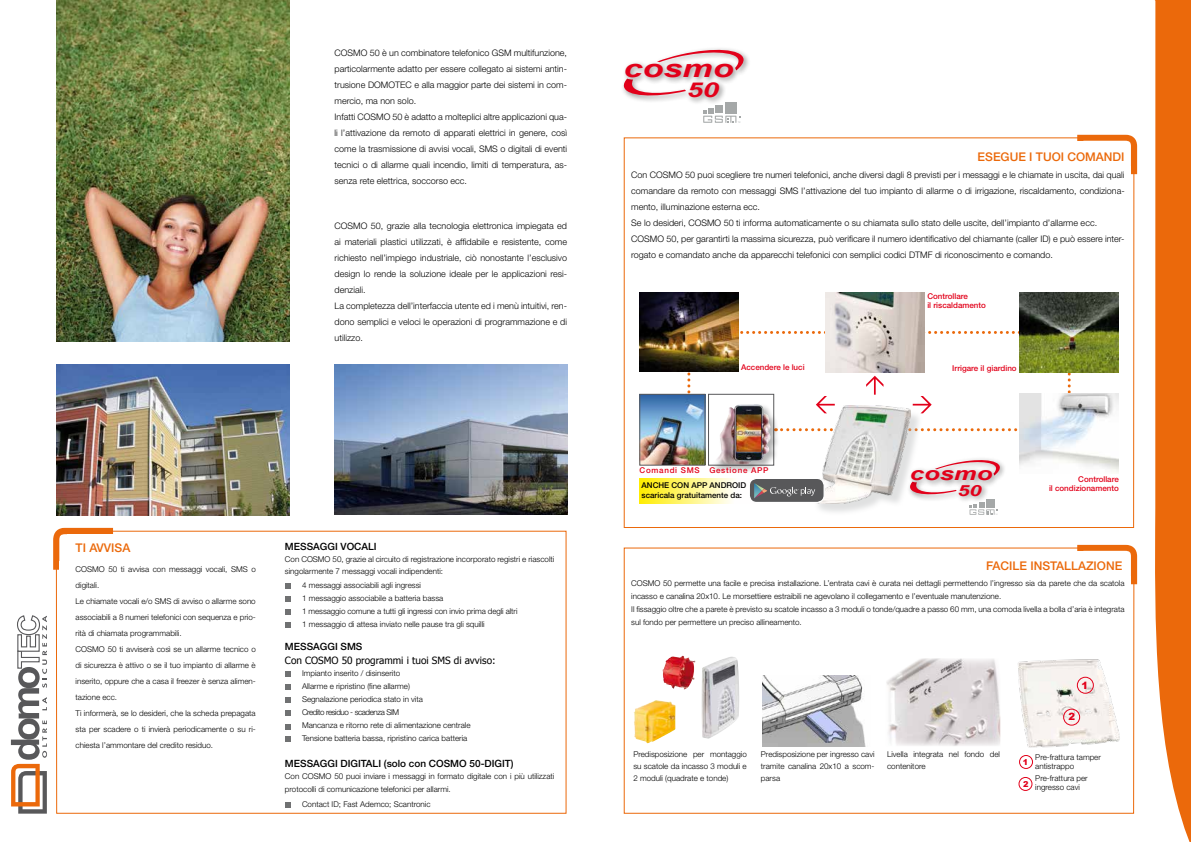
<style>
.page{position:relative;width:1191px;height:842px;background:#fff}
.page>*{position:absolute;margin:0;border:0;box-sizing:border-box;transform-origin:0 0}
.t1{font:italic 700 24.3px "Arial";color:#e2001a;scale:1.4 1}
.t2{font:italic 700 20.5px "Arial";color:#e2001a;scale:1.4 1}
.t3{font:italic 700 18.2px "Arial";color:#e2001a;scale:1.4 1}
.t4{font:italic 700 15.4px "Arial";color:#e2001a;scale:1.4 1}
.t5{font:500 12px "Helvetica Neue LT Pro";color:#eb690b}
.t6{font:500 10px "Helvetica Neue LT Pro";color:#000}
.t7{font:10px "Tahoma";color:#000}
.t8{font:900 10px "Arial";color:#e2001a}
.t9{font:300 9px/16px "Helvetica Neue LT Pro";color:#000}
.t10{font:900 8.1px "Arial";color:#e2001a}
.t11{font:300 8px/13px "Helvetica Neue LT Pro";color:#000}
.t12{font:500 8px/9.6px "Helvetica Neue LT Pro";color:#e2001a;text-align:right}
.t13{font:500 8px/9.6px "Helvetica Neue LT Pro";color:#000}
.t14{font:500 8px "Helvetica Neue LT Pro";letter-spacing:.09em;color:#e2001a}
</style>
<div class="page">
<svg style="left:53px;top:528px;width:60px;height:42px"></svg>
<svg style="left:56px;top:530px;width:511px;height:284px"></svg>
<svg style="left:1077px;top:545px;width:60px;height:39px"></svg>
<svg style="left:623px;top:547px;width:511px;height:267px"></svg>
<img style="left:57px;top:364px;width:232px;height:151px">
<img style="left:57px;top:0;width:232px;height:342px">
<svg style="left:285px;top:597px;width:5px;height:5px"></svg>
<svg style="left:285px;top:583px;width:5px;height:5px"></svg>
<svg style="left:285px;top:697px;width:5px;height:6px"></svg>
<svg style="left:285px;top:685px;width:5px;height:5px"></svg>
<svg style="left:285px;top:671px;width:5px;height:5px"></svg>
<svg style="left:285px;top:724px;width:5px;height:5px"></svg>
<svg style="left:285px;top:710px;width:5px;height:6px"></svg>
<svg style="left:285px;top:737px;width:5px;height:5px"></svg>
<svg style="left:285px;top:622px;width:5px;height:6px"></svg>
<svg style="left:285px;top:609px;width:5px;height:6px"></svg>
<svg style="left:285px;top:802px;width:5px;height:5px"></svg>
<img style="left:762px;top:675px;width:108px;height:71px">
<img style="left:886px;top:658px;width:114px;height:88px">
<img style="left:633px;top:700px;width:42px;height:43px">
<img style="left:662px;top:656px;width:33px;height:33px">
<img style="left:701px;top:656px;width:38px;height:83px">
<img style="left:334px;top:364px;width:233px;height:151px">
<svg style="left:11px;top:615px;width:36px;height:199px"></svg>
<svg style="left:1154px;top:0;width:37px;height:842px;background:#ed7a27"></svg>
<img style="left:1017px;top:659px;width:103px;height:91px">
<div style="left:1063px;top:709px;width:17px;height:16px;border:1px solid #e2001a;border-radius:50%"></div>
<div style="left:1077px;top:677px;width:16px;height:16px;border:1px solid #e2001a;border-radius:50%"></div>
<div style="left:1018px;top:777px;width:14px;height:14px;border:1px solid #e2001a;border-radius:50%"></div>
<div style="left:1019px;top:755px;width:13px;height:14px;border:1px solid #e2001a;border-radius:50%"></div>
<img style="left:623px;top:137px;width:511px;height:391px">
<svg style="left:1077px;top:135px;width:60px;height:39px"></svg>
<div style="left:1076px;top:141px;width:47px;height:34px;background:#fff"></div>
<div style="left:1078px;top:166px;width:53px;height:9px;background:#fff"></div>
<div style="left:620px;top:46px;width:130px;height:57px;background:#000;opacity:.4"></div>
<svg style="left:623px;top:47px;width:121px;height:51px"></svg>
<div style="left:622px;top:60px;width:118px;height:25px;background:#000;opacity:.4"></div>
<div style="left:685px;top:79px;width:42px;height:26px;background:#000;opacity:.4"></div>
<div style="left:715px;top:105px;width:8px;height:8px;background:#a5a8a8"></div>
<div style="left:725px;top:102px;width:11px;height:11px;background:#a5a8a8"></div>
<svg style="left:703px;top:108px;width:37px;height:15px"></svg>
<div style="left:814px;top:407px;width:108px;height:109px;background:#b1b3b4;opacity:.4"></div>
<img style="left:812px;top:405px;width:98px;height:98px">
<div style="left:749px;top:478px;width:75px;height:24px;background:#58585a;border-radius:7px"></div>
<div style="left:748px;top:478px;width:77px;height:25px;border:1px solid #fff;border-radius:7px"></div>
<svg style="left:754px;top:483px;width:61px;height:15px"></svg>
<div style="left:907px;top:457px;width:100px;height:45px;background:#000;opacity:.4"></div>
<svg style="left:909px;top:458px;width:91px;height:38px"></svg>
<div style="left:908px;top:467px;width:91px;height:21px;background:#000;opacity:.4"></div>
<div style="left:955px;top:481px;width:34px;height:22px;background:#000;opacity:.4"></div>
<div style="left:985px;top:499px;width:9px;height:9px;background:#a5a8a8"></div>
<svg style="left:969px;top:502px;width:28px;height:13px"></svg>
<p class="t9" style="left:334px;top:45px;width:234px">COSMO 50 è un combinatore telefonico GSM multifunzione, particolarmente adatto per essere collegato ai sistemi antin&shy;trusione DOMOTEC e alla maggior parte dei sistemi in com&shy;mercio, ma non solo.<br>Infatti COSMO 50 è adatto a molteplici altre applicazioni qua&shy;li l’attivazione da remoto di apparati elettrici in genere, così come la trasmissione di avvisi vocali, SMS o digitali di eventi tecnici o di allarme quali incendio, limiti di temperatura, as&shy;senza rete elettrica, soccorso ecc.</p>
<p class="t9" style="left:334px;top:217px;width:234px">COSMO 50, grazie alla tecnologia elettronica impiegata ed ai materiali plastici utilizzati, è affidabile e resistente, come richiesto nell’impiego industriale, ciò nonostante l’esclusivo design lo rende la soluzione ideale per le applicazioni resi&shy;denziali.<br>La completezza dell’interfaccia utente ed i menù intuitivi, ren&shy;dono semplici e veloci le operazioni di programmazione e di utilizzo.</p>
<h3 class="t5" style="left:76px;top:540px;width:56px">TI AVVISA</h3>
<p class="t11" style="left:76px;top:561px;width:182px;line-height:16px">COSMO 50 ti avvisa con messaggi vocali, SMS o digitali.<br>Le chiamate vocali e/o SMS di avviso o allarme sono associabili a 8 numeri telefonici con sequenza e prio&shy;rità di chiamata programmabili.<br>COSMO 50 ti avviserà così se un allarme tecnico o di sicurezza è attivo o se il tuo impianto di allarme è inserito, oppure che a casa il freezer è senza alimen&shy;tazione ecc.<br>Ti informerà, se lo desideri, che la scheda prepagata sta per scadere o ti invierà periodicamente o su ri&shy;chiesta l’ammontare del credito residuo.</p>
<p class="t6" style="left:285px;top:541px;width:93px">MESSAGGI VOCALI</p>
<p class="t11" style="left:285px;top:553px;width:271px;line-height:12px">Con COSMO 50, grazie al circuito di registrazione incorporato registri e riascolti singolarmente 7 messaggi vocali indipendenti:</p>
<p class="t11" style="left:302px;top:578px;width:217px">4 messaggi associabili agli ingressi<br>1 messaggio associabile a batteria bassa<br>1 messaggio comune a tutti gli ingressi con invio prima degli altri 1 messaggio di attesa inviato nelle pause tra gli squilli</p>
<p class="t6" style="left:285px;top:641px;width:79px">MESSAGGI SMS</p>
<p class="t7" style="left:285px;top:653px;width:212px">Con COSMO 50 programmi i tuoi SMS di avviso:</p>
<p class="t11" style="left:302px;top:666px;width:170px">Impianto inserito / disinserito<br>Allarme e ripristino (fine allarme)<br>Segnalazione periodica stato in vita<br>Credito residuo - scadenza SIM<br>Mancanza e ritorno rete di alimentazione centrale Tensione batteria bassa, ripristino carica batteria</p>
<p class="t6" style="left:285px;top:757px;width:230px">MESSAGGI DIGITALI (solo con COSMO 50-DIGIT)</p>
<p class="t11" style="left:285px;top:769px;width:271px">Con COSMO 50 puoi inviare i messaggi in formato digitale con i più utilizzati protocolli di comunicazione telefonici per allarmi.</p>
<p class="t11" style="left:302px;top:797px;width:130px">Contact ID; Fast Ademco; Scantronic</p>
<h1 class="t1" style="left:623px;top:52px;width:80px">cosmo</h1>
<h2 class="t2" style="left:687px;top:76px;width:24px">50</h2>
<h3 class="t5" style="left:977px;top:149px;width:148px">ESEGUE I TUOI COMANDI</h3>
<p class="t9" style="left:631px;top:167px;width:495px">Con COSMO 50 puoi scegliere tre numeri telefonici, anche diversi dagli 8 previsti per i messaggi e le chiamate in uscita, dai quali comandare da remoto con messaggi SMS l’attivazione del tuo impianto di allarme o di irrigazione, riscaldamento, condiziona&shy;mento, illuminazione esterna ecc.<br>Se lo desideri, COSMO 50 ti informa automaticamente o su chiamata sullo stato delle uscite, dell’impianto d’allarme ecc.<br>COSMO 50, per garantirti la massima sicurezza, può verificare il numero identificativo del chiamante (caller ID) e può essere inter&shy;rogato e comandato anche da apparecchi telefonici con semplici codici DTMF di riconoscimento e comando.</p>
<p class="t12" style="left:927px;top:291px;width:60px;text-align:left">Controllare<br>il riscaldamento</p>
<p class="t12" style="left:741px;top:362px;width:65px">Accendere le luci</p>
<p class="t12" style="left:952px;top:363px;width:66px">Irrigare il giardino</p>
<p class="t14" style="left:639px;top:465px;width:62px">Comandi SMS</p>
<p class="t13" style="left:641px;top:480px;width:106px">ANCHE CON APP ANDROID scaricala gratuitamente da:</p>
<p class="t14" style="left:709px;top:465px;width:61px">Gestione APP</p>
<h3 class="t3" style="left:909px;top:462px;width:60px">cosmo</h3>
<h3 class="t4" style="left:957px;top:480px;width:19px">50</h3>
<p class="t12" style="left:1049px;top:474px;width:71px">Controllare<br>il condizionamento</p>
<h3 class="t5" style="left:986px;top:558px;width:138px">FACILE INSTALLAZIONE</h3>
<p class="t11" style="left:631px;top:577px;width:495px">COSMO 50 permette una facile e precisa installazione. L’entrata cavi è curata nei dettagli permettendo l’ingresso sia da parete che da scatola incasso e canalina 20x10. Le morsettiere estraibili ne agevolano il collegamento e l’eventuale manutenzione.<br>Il fissaggio oltre che a parete è previsto su scatole incasso a 3 moduli o tonde/quadre a passo 60 mm, una comoda livella a bolla d’aria è integrata sul fondo per permettere un preciso allineamento.</p>
<p class="t8" style="left:1081px;top:678px;width:8px">1</p>
<p class="t8" style="left:1068px;top:709px;width:8px">2</p>
<p class="t11" style="left:633px;top:748px;width:115px;line-height:12px;text-align:justify">Predisposizione per montaggio su scatole da incasso 3 moduli e 2 moduli (quadrate e tonde)</p>
<p class="t11" style="left:1035px;top:752px;width:67px;line-height:9px">Pre-frattura tamper antistrappo</p>
<p class="t11" style="left:761px;top:748px;width:115px;line-height:12px;text-align:justify">Predisposizione per ingresso cavi tramite canalina 20x10 a scom&shy;parsa</p>
<p class="t11" style="left:887px;top:748px;width:114px;line-height:12px">Livella integrata nel fondo del contenitore</p>
<p class="t10" style="left:1023px;top:756px;width:7px">1</p>
<p class="t11" style="left:1035px;top:774px;width:54px;line-height:9px">Pre-frattura per ingresso cavi</p>
<p class="t10" style="left:1023px;top:778px;width:7px">2</p>
</div>
